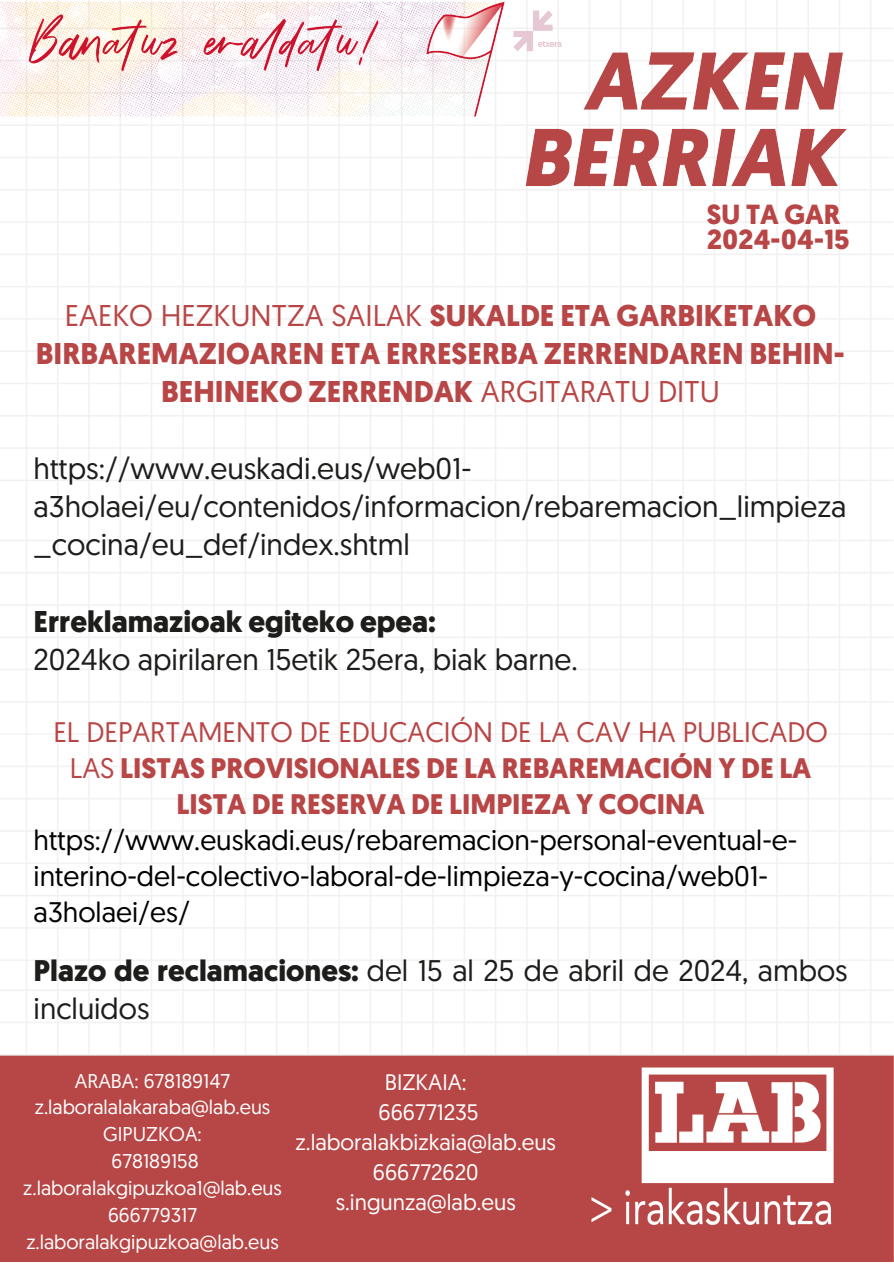
<style>
.page{position:relative;width:894px;height:1264px;background:#fff}
.page>*{position:absolute;margin:0;border:0;box-sizing:border-box;transform-origin:0 0}
.t1{font:30px/38.2px "Geomanist";color:#1d1d1b}
.t2{font:700 30px/38.2px "Geomanist";color:#b84646;text-align:center}
.t3{font:29.85px/38.2px "Geomanist";color:#1d1d1b}
.t4{font:28.35px "Geomanist";color:#000}
.t5{font:700 28.35px "Geomanist";color:#b84646}
.t6{font:28.35px "Geomanist";color:#b84646}
.t7{font:700 27.6px/24.8px "Geomanist";color:#b84646}
.t8{font:22.35px/30.2px "Geomanist";color:#fff;text-align:center}
.t9{font:19.95px "Geomanist";color:#fff}
.s1{font-weight:400}
.s2{font-weight:700}
</style>
<div class="page">
<img style="left:0;top:0;width:893px;height:1261px">
<h1 class="t7" style="left:706px;top:205px;width:144px">SU TA GAR<br>2024-04-15</h1>
<h2 class="t2" style="left:36px;top:299px;width:810px"><span class="s1">EAEKO HEZKUNTZA SAILAK</span> SUKALDE ETA GARBIKETAKO<br>BIRBAREMAZIOAREN ETA ERRESERBA ZERRENDAREN BEHIN-<br>BEHINEKO ZERRENDAK <span class="s1">ARGITARATU DITU</span></h2>
<h3 class="t1" style="left:34px;top:452px;width:814px">https://www.euskadi.eus/web01- a3holaei/eu/contenidos/informacion/rebaremacion_limpieza _cocina/eu_def/index.shtml</h3>
<h3 class="t1" style="left:34px;top:605px;width:545px"><span class="s2">Erreklamazioak egiteko epea:<br></span>2024ko apirilaren 15etik 25era, biak barne.</h3>
<h3 class="t6" style="left:53px;top:721px;width:775px">EL DEPARTAMENTO DE EDUCACIÓN DE LA CAV HA PUBLICADO</h3>
<h3 class="t5" style="left:70px;top:757px;width:743px"><span class="s1">LAS</span> LISTAS PROVISIONALES DE LA REBAREMACIÓN Y DE LA</h3>
<h3 class="t5" style="left:176px;top:793px;width:529px">LISTA DE RESERVA DE LIMPIEZA Y COCINA</h3>
<h3 class="t4" style="left:34px;top:829px;width:765px">https://www.euskadi.eus/rebaremacion-personal-eventual-e-</h3>
<h3 class="t4" style="left:34px;top:865px;width:735px">interino-del-colectivo-laboral-de-limpieza-y-cocina/web01-</h3>
<h3 class="t4" style="left:34px;top:901px;width:158px">a3holaei/es/</h3>
<h3 class="t3" style="left:34px;top:954px;width:815px"><span class="s2">Plazo de reclamaciones:</span> del 15 al 25 de abril de 2024, ambos incluidos</h3>
<p class="t9" style="left:75px;top:1072px;width:157px">ARABA: 678189147</p>
<p class="t9" style="left:35px;top:1099px;width:237px">z.laboralalakaraba@lab.eus</p>
<p class="t9" style="left:103px;top:1126px;width:100px">GIPUZKOA:</p>
<p class="t9" style="left:111px;top:1153px;width:88px">678189158</p>
<p class="t9" style="left:23px;top:1179px;width:260px">z.laboralakgipuzkoa1@lab.eus</p>
<p class="t9" style="left:108px;top:1206px;width:91px">666779317</p>
<p class="t9" style="left:26px;top:1233px;width:254px">z.laboralakgipuzkoa@lab.eus</p>
<h4 class="t8" style="left:295px;top:1068px;width:262px">BIZKAIA:<br>666771235 z.laboralakbizkaia@lab.eus<br>666772620 s.ingunza@lab.eus</h4>
</div>
